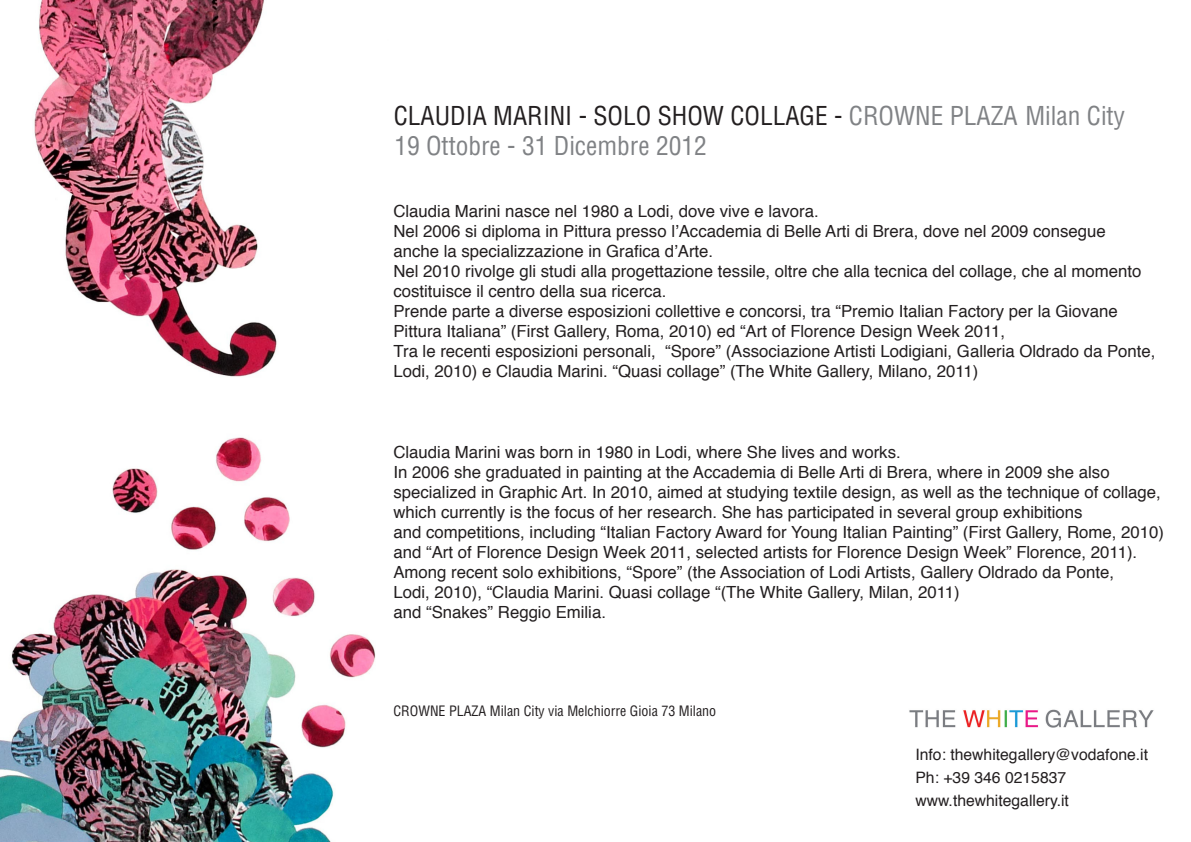
<style>
.page{position:relative;width:1191px;height:842px;background:#fff}
.page>*{position:absolute;margin:0;border:0;box-sizing:border-box;transform-origin:0 0}
.t1{font:condensed 25.4px "Helvetica";color:#231f20}
.t2{font:condensed 25.4px "Helvetica";color:#808285}
.t3{font:16.7px/20.1px "Helvetica";color:#231f20}
.t4{font:15.7px "Helvetica";color:#231f20}
.t5{font:condensed 14px "Helvetica";color:#231f20}
.s1{color:#808285}
</style>
<div class="page">
<img style="left:0;top:0;width:376px;height:841px">
<img style="left:909px;top:709px;width:245px;height:19px">
<p class="t1" style="left:394px;top:99px;width:732px">CLAUDIA MARINI - SOLO SHOW COLLAGE - <span class="s1">CROWNE PLAZA Milan City</span></p>
<p class="t2" style="left:394px;top:130px;width:314px">19 Ottobre - 31 Dicembre 2012</p>
<p class="t3" style="left:393px;top:201px;width:427px">Claudia Marini nasce nel 1980 a Lodi, dove vive e lavora.</p>
<p class="t3" style="left:393px;top:221px;width:714px">Nel 2006 si diploma in Pittura presso l’Accademia di Belle Arti di Brera, dove nel 2009 consegue</p>
<p class="t3" style="left:393px;top:241px;width:321px">anche la specializzazione in Grafica d’Arte.</p>
<p class="t3" style="left:393px;top:262px;width:749px">Nel 2010 rivolge gli studi alla progettazione tessile, oltre che alla tecnica del collage, che al momento costituisce il centro della sua ricerca.</p>
<p class="t3" style="left:393px;top:302px;width:726px">Prende parte a diverse esposizioni collettive e concorsi, tra “Premio Italian Factory per la Giovane</p>
<p class="t3" style="left:393px;top:322px;width:613px">Pittura Italiana” (First Gallery, Roma, 2010) ed “Art of Florence Design Week 2011,</p>
<p class="t3" style="left:393px;top:342px;width:763px">Tra le recenti esposizioni personali, “Spore” (Associazione Artisti Lodigiani, Galleria Oldrado da Ponte,<br>Lodi, 2010) e Claudia Marini. “Quasi collage” (The White Gallery, Milano, 2011)</p>
<p class="t3" style="left:393px;top:442px;width:509px">Claudia Marini was born in 1980 in Lodi, where She lives and works.</p>
<p class="t3" style="left:393px;top:462px;width:717px">In 2006 she graduated in painting at the Accademia di Belle Arti di Brera, where in 2009 she also</p>
<p class="t3" style="left:393px;top:482px;width:769px">specialized in Graphic Art. In 2010, aimed at studying textile design, as well as the technique of collage, which currently is the focus of her research. She has participated in several group exhibitions</p>
<p class="t3" style="left:393px;top:523px;width:772px">and competitions, including “Italian Factory Award for Young Italian Painting” (First Gallery, Rome, 2010)</p>
<p class="t3" style="left:393px;top:543px;width:745px">and “Art of Florence Design Week 2011, selected artists for Florence Design Week” Florence, 2011).</p>
<p class="t3" style="left:393px;top:563px;width:722px">Among recent solo exhibitions, “Spore” (the Association of Lodi Artists, Gallery Oldrado da Ponte,</p>
<p class="t3" style="left:393px;top:583px;width:568px">Lodi, 2010), “Claudia Marini. Quasi collage “(The White Gallery, Milan, 2011)</p>
<p class="t3" style="left:393px;top:603px;width:214px">and “Snakes” Reggio Emilia.</p>
<p class="t5" style="left:393px;top:702px;width:324px">CROWNE PLAZA Milan City via Melchiorre Gioia 73 Milano</p>
<p class="t4" style="left:915px;top:742px;width:234px">Info: thewhitegallery@vodafone.it</p>
<p class="t4" style="left:915px;top:765px;width:152px">Ph: +39 346 0215837</p>
<p class="t4" style="left:915px;top:788px;width:155px">www.thewhitegallery.it</p>
</div>
